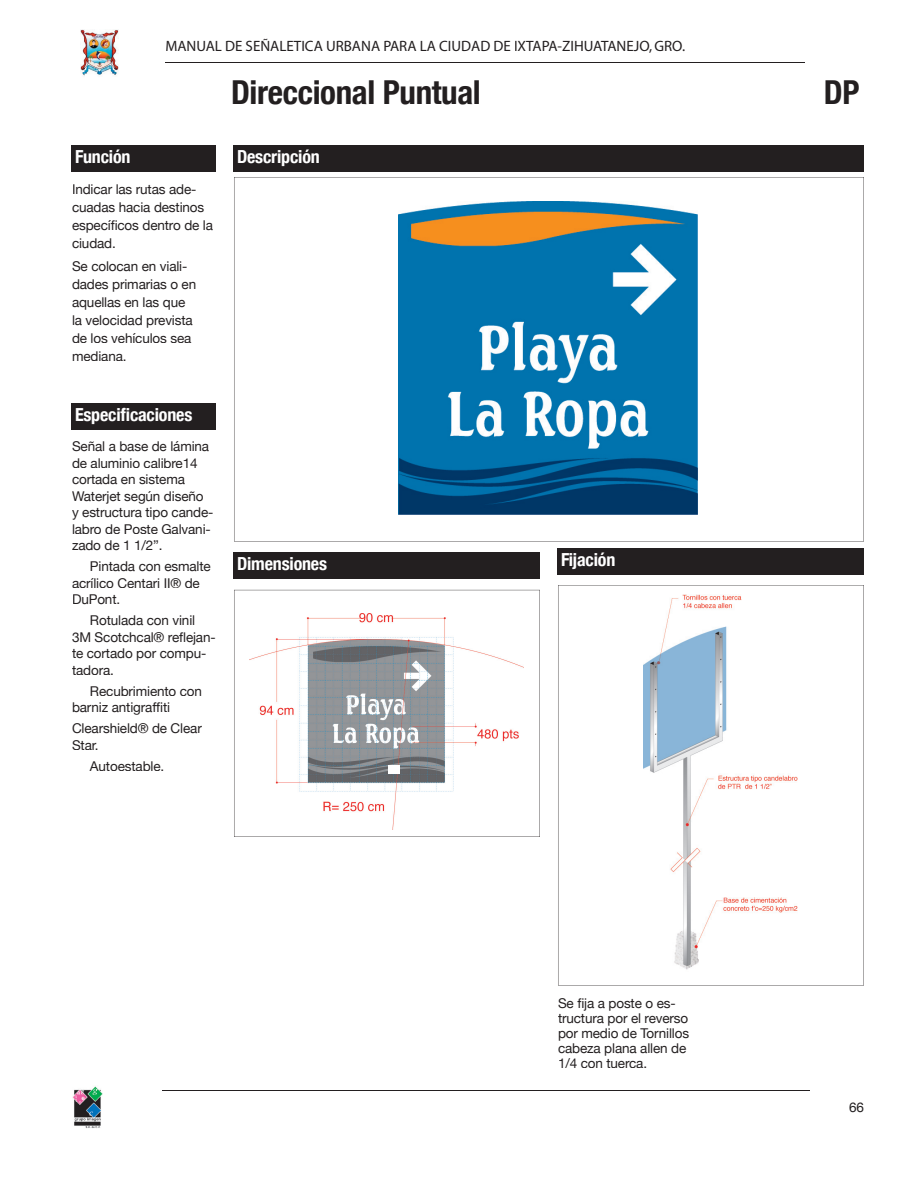
<style>
.page{position:relative;width:918px;height:1188px;background:#fff}
.page>*{position:absolute;margin:0;border:0;box-sizing:border-box;transform-origin:0 0}
.t1{font:700 condensed 33px "Helvetica Neue";letter-spacing:-.01em;color:#231f20}
.t2{font:700 condensed 18px "Helvetica Neue";letter-spacing:-.01em;color:#fff}
.t3{font:15px "Myriad";color:#231f20}
.t4{font:13.5px/16.5px "Helvetica Neue";letter-spacing:-.01em;color:#231f20}
</style>
<div class="page">
<hr style="left:162px;top:1091px;width:648px;height:1px;background:#231f20">
<hr style="left:165px;top:62px;width:640px;height:1px;background:#231f20">
<img style="left:80px;top:29px;width:39px;height:47px">
<img style="left:72px;top:1086px;width:30px;height:42px">
<div style="left:72px;top:145px;width:144px;height:27px;background:#231f20"></div>
<div style="left:234px;top:552px;width:306px;height:27px;background:#231f20"></div>
<div style="left:234px;top:145px;width:630px;height:27px;background:#231f20"></div>
<div style="left:72px;top:403px;width:144px;height:27px;background:#231f20"></div>
<div style="left:558px;top:548px;width:306px;height:27px;background:#231f20"></div>
<svg style="left:234px;top:177px;width:630px;height:364px"></svg>
<svg style="left:234px;top:590px;width:306px;height:247px"></svg>
<img style="left:399px;top:202px;width:298px;height:313px">
<svg style="left:558px;top:585px;width:306px;height:401px"></svg>
<div style="left:250px;top:599px;width:273px;height:230px;background:#fff"></div>
<img style="left:250px;top:613px;width:273px;height:216px">
<img style="left:643px;top:594px;width:154px;height:378px">
<div style="left:388px;top:765px;width:12px;height:8px;background:#fff"></div>
<p class="t3" style="left:165px;top:39px;width:521px">MANUAL DE SEÑALETICA URBANA PARA LA CIUDAD DE IXTAPA-ZIHUATANEJO, GRO.</p>
<h1 class="t1" style="left:231px;top:72px;width:251px">Direccional Puntual</h1>
<h1 class="t1" style="left:824px;top:72px;width:37px">DP</h1>
<h2 class="t2" style="left:75px;top:145px;width:57px">Función</h2>
<p class="t4" style="left:72px;top:180px;width:143px;line-height:18px">Indicar las rutas ade&shy;cuadas hacia destinos específicos dentro de la ciudad.</p>
<p class="t4" style="left:72px;top:257px;width:126px;line-height:18px">Se colocan en viali&shy;dades primarias o en aquellas en las que la velocidad prevista de los vehículos sea mediana.</p>
<h2 class="t2" style="left:75px;top:404px;width:119px">Especificaciones</h2>
<p class="t4" style="left:72px;top:438px;width:143px">Señal a base de lámina de aluminio calibre14 cortada en sistema<br>Waterjet según diseño y estructura tipo cande&shy;labro de Poste Galvani&shy;zado de 1 1/2”.</p>
<p class="t4" style="left:72px;top:558px;width:140px;text-indent:18px">Pintada con esmalte acrílico Centari II® de<br>DuPont.</p>
<p class="t4" style="left:72px;top:612px;width:145px;text-indent:18px">Rotulada con vinil<br>3M Scotchcal® reflejan&shy;te cortado por compu&shy;tadora.</p>
<p class="t4" style="left:72px;top:682px;width:132px;text-indent:18px">Recubrimiento con barniz antigraffiti</p>
<p class="t4" style="left:72px;top:720px;width:131px">Clearshield® de Clear<br>Star.</p>
<p class="t4" style="left:90px;top:757px;width:76px">Autoestable.</p>
<h2 class="t2" style="left:237px;top:145px;width:84px">Descripción</h2>
<h2 class="t2" style="left:237px;top:553px;width:92px">Dimensiones</h2>
<h2 class="t2" style="left:561px;top:549px;width:56px">Fijación</h2>
<p class="t4" style="left:558px;top:995px;width:133px;line-height:15px">Se fija a poste o es&shy;tructura por el reverso por medio de Tornillos cabeza plana allen de<br>1/4 con tuerca.</p>
<p class="t4" style="left:849px;top:1099px;width:16px">66</p>
</div>
